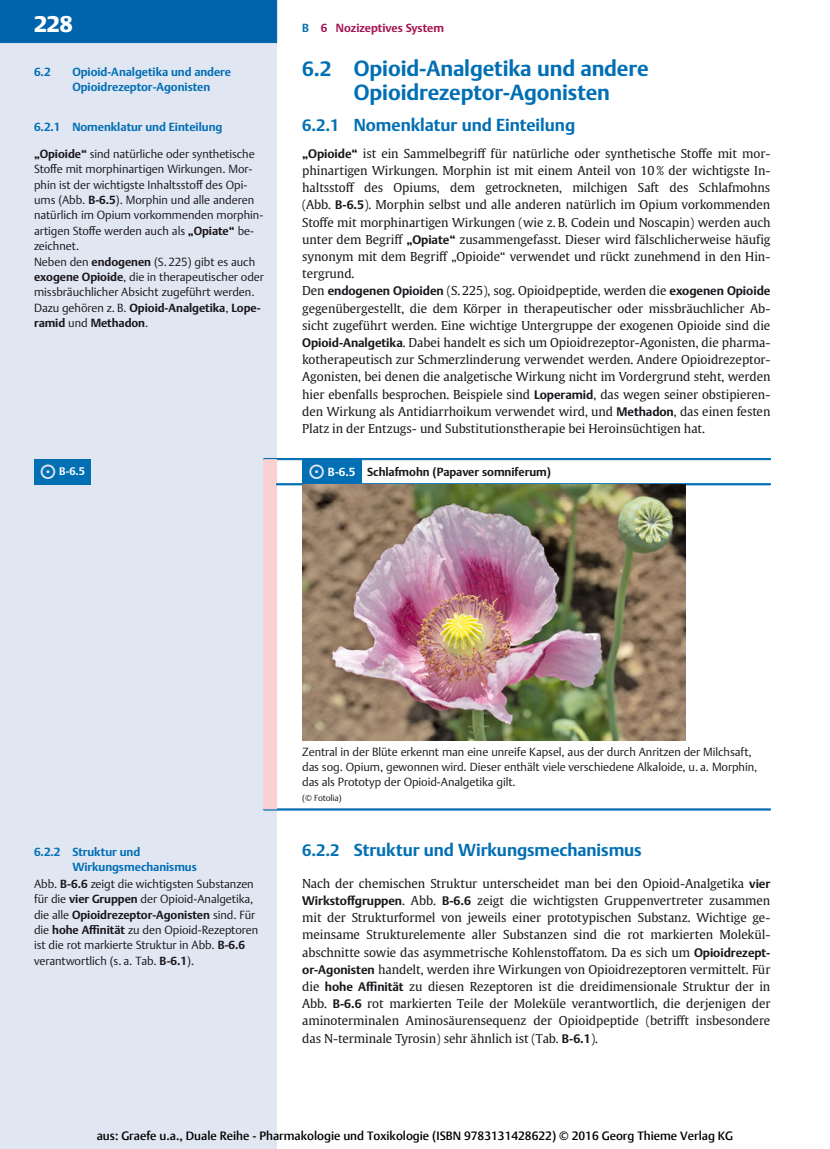
<style>
.page{position:relative;width:830px;height:1149px;background:#fff}
.page>*{position:absolute;margin:0;border:0;box-sizing:border-box;transform-origin:0 0}
.t1{font:22.35px "Adv T Te 9 dccad 3.B";color:#fff}
.t2{font:21.6px/23.9px "Adv TT1415 f 0 b 8.B";color:#006fb4}
.t3{font:17.25px "Adv TT1415 f 0 b 8.B";color:#006fb4}
.t4{font:12.3px/17.2px "Adv TT1 c 81 c 27 a";color:#1a171c}
.t5{font:500 12px "Thieme Argo 2011";color:#000}
.t6{font:11.7px/15.5px "Adv TT1875 e 499";color:#1a171c}
.t7{font:11.7px/15.5px "Adv TT1415 f 0 b 8.B";color:#1a171c}
.t8{font:11.7px/15px "Adv TT1415 f 0 b 8.B";color:#006fb4}
.t9{font:11.7px "Adv TT1415 f 0 b 8.B";color:#a51652}
.t10{font:10.95px "Adv TT1415 f 0 b 8.B";color:#fff}
.t11{font:8.7px "Adv TT1875 e 499";color:#1a171c}
.s1{color:#006fb4}
.s2{font-size:20.55px}
.s3{font-size:16.5px}
.s4{font-family:"Adv TT1415 f 0 b 8.B"}
.s5{font-family:"Adv TT1 c 81 c 27 a+fb"}
.s6{font-style:inherit}
.s7{font-family:"Adv TT1875 e 499+fb"}
.s8{font-family:"Adv TT1875 e 499"}
.s9{font-size:20.85px;color:#e1e6f3}
.s10{color:#fff}
.s11{font-family:"Adv TT1415 f 0 b 8.B+fb"}
</style>
<div class="page">
<div style="left:0;top:0;width:276px;height:1148px;background:#e1e6f3"></div>
<div style="left:0;top:0;width:276px;height:43px;background:#0064ad"></div>
<hr style="left:264px;top:458px;width:506px;height:1px;background:#006fb4">
<hr style="left:264px;top:808px;width:506px;height:1px;background:#006fb4">
<div style="left:264px;top:459px;width:12px;height:349px;background:#f9d1d0"></div>
<div style="left:276px;top:483px;width:494px;height:1px;background:#006fb4;border:1px solid #006fb4"></div>
<div style="left:34px;top:458px;width:56px;height:26px;background:#006fb4"></div>
<div style="left:302px;top:459px;width:59px;height:25px;background:#006fb4"></div>
<img style="left:302px;top:484px;width:383px;height:256px">
<h1 class="t1" style="left:34px;top:11px;width:40px">228</h1>
<p class="t9" style="left:302px;top:23px;width:143px"><span class="s1">B</span> 6 Nozizeptives System</p>
<h2 class="t2" style="left:354px;top:58px;width:296px;text-indent:-52px"><span class="s2">6.2</span> Opioid-Analgetika und andere<br>Opioidrezeptor-Agonisten</h2>
<p class="t8" style="left:34px;top:65px;width:18px">6.2</p>
<p class="t8" style="left:72px;top:65px;width:160px">Opioid-Analgetika und andere<br>Opioidrezeptor-Agonisten</p>
<p class="t8" style="left:34px;top:120px;width:190px">6.2.1 Nomenklatur und Einteilung</p>
<h3 class="t3" style="left:302px;top:117px;width:274px"><span class="s3">6.2.1</span> Nomenklatur und Einteilung</h3>
<p class="t4" style="left:302px;top:145px;width:469px"><span class="s4">„</span><span class="s4">Opioide</span><span class="s4">“</span> ist ein Sammelbegri<span class="s5">ff</span> für natürliche oder synthetische Sto<span class="s5">ff</span>e mit mor&shy;phinartigen Wirkungen. Morphin ist mit einem Anteil von 10 % der wichtigste In&shy;haltssto<span class="s5">ff</span> des Opiums, dem getrockneten, milchigen Saft des Schlafmohns (Abb. <span class="s4">B-6.5</span>). Morphin selbst und alle anderen natürlich im Opium vorkommenden Sto<span class="s5">ff</span>e mit morphinartigen Wirkungen (wie z. B. Codein und Noscapin) werden auch unter dem Begri<span class="s5">ff</span> <span class="s4">„</span><span class="s4">Opiate</span><span class="s4">“</span> zusammengefasst. Dieser wird fälschlicherweise häufig synonym mit dem Begri<span class="s5">ff</span> <span class="s6">„</span>Opioide<span class="s6">“</span> verwendet und rückt zunehmend in den Hin&shy;tergrund.<br>Den <span class="s4">endogenen Opioiden</span> (S. 225), sog. Opioidpeptide, werden die <span class="s4">exogenen Opioide </span>gegenübergestellt, die dem Körper in therapeutischer oder missbräuchlicher Ab&shy;sicht zugeführt werden. Eine wichtige Untergruppe der exogenen Opioide sind die <span class="s4">Opioid-Analgetika</span>. Dabei handelt es sich um Opioidrezeptor-Agonisten, die pharma&shy;kotherapeutisch zur Schmerzlinderung verwendet werden. Andere Opioidrezeptor-Agonisten, bei denen die analgetische Wirkung nicht im Vordergrund steht, werden hier ebenfalls besprochen. Beispiele sind <span class="s4">Loperamid</span>, das wegen seiner obstipieren&shy;den Wirkung als Antidiarrhoikum verwendet wird, und <span class="s4">Methadon</span>, das einen festen Platz in der Entzugs- und Substitutionstherapie bei Heroinsüchtigen hat.</p>
<p class="t6" style="left:34px;top:147px;width:231px"><span class="s4">„</span><span class="s4">Opioide</span><span class="s4">“</span> sind natürliche oder synthetische Sto<span class="s7">ff</span>e mit morphinartigen Wirkungen. Mor&shy;phin ist der wichtigste Inhaltssto<span class="s7">ff</span> des Opi&shy;ums (Abb. <span class="s4">B-6.5</span>). Morphin und alle anderen natürlich im Opium vorkommenden morphin&shy;artigen Sto<span class="s7">ff</span>e werden auch als <span class="s4">„</span><span class="s4">Opiate</span><span class="s4">“</span> be&shy;zeichnet.<br>Neben den <span class="s4">endogenen</span> (S. 225) gibt es auch <span class="s4">exogene Opioide</span>, die in therapeutischer oder missbräuchlicher Absicht zugeführt werden.</p>
<p class="t7" style="left:34px;top:300px;width:228px"><span class="s8">Dazu gehören z. B.</span> Opioid-Analgetika<span class="s8">,</span> Lope&shy;ramid <span class="s8">und</span> Methadon<span class="s8">.</span></p>
<p class="t10" style="left:39px;top:466px;width:47px"><span class="s9">⊙</span> B-6.5</p>
<p class="t7" style="left:308px;top:464px;width:244px"><span class="s9">⊙</span> <span class="s10">B-6.5</span> Schlafmohn (Papaver somniferum)</p>
<p class="t6" style="left:302px;top:745px;width:456px;line-height:15px">Zentral in der Blüte erkennt man eine unreife Kapsel, aus der durch Anritzen der Milchsaft, das sog. Opium, gewonnen wird. Dieser enthält viele verschiedene Alkaloide, u. a. Morphin, das als Prototyp der Opioid-Analgetika gilt.</p>
<p class="t11" style="left:302px;top:793px;width:41px">(© Fotolia)</p>
<p class="t8" style="left:34px;top:845px;width:108px">6.2.2 Struktur und</p>
<h3 class="t3" style="left:302px;top:842px;width:341px"><span class="s3">6.2.2</span> Struktur und Wirkungsmechanismus</h3>
<p class="t8" style="left:72px;top:860px;width:126px">Wirkungsmechanismus</p>
<p class="t4" style="left:302px;top:875px;width:469px;text-align:justify">Nach der chemischen Struktur unterscheidet man bei den Opioid-Analgetika <span class="s4">vier Wirksto</span><span class="s11">ff</span><span class="s4">gruppen</span>. Abb. <span class="s4">B-6.6</span> zeigt die wichtigsten Gruppenvertreter zusammen mit der Strukturformel von jeweils einer prototypischen Substanz. Wichtige ge&shy;meinsame Strukturelemente aller Substanzen sind die rot markierten Molekül&shy;abschnitte sowie das asymmetrische Kohlensto<span class="s5">ff</span>atom. Da es sich um <span class="s4">Opioidrezept&shy;or-Agonisten</span> handelt, werden ihre Wirkungen von Opioidrezeptoren vermittelt. Für die <span class="s4">hohe A</span><span class="s11">ffi</span><span class="s4">nität</span> zu diesen Rezeptoren ist die dreidimensionale Struktur der in Abb. <span class="s4">B-6.6</span> rot markierten Teile der Moleküle verantwortlich, die derjenigen der aminoterminalen Aminosäurensequenz der Opioidpeptide (betri<span class="s5">ff</span>t insbesondere das N-terminale Tyrosin) sehr ähnlich ist (Tab. <span class="s4">B-6.1</span>).</p>
<p class="t6" style="left:34px;top:876px;width:221px">Abb. <span class="s4">B-6.6</span> zeigt die wichtigsten Substanzen für die <span class="s4">vier Gruppen</span> der Opioid-Analgetika,</p>
<p class="t7" style="left:34px;top:907px;width:222px"><span class="s8">die alle</span> Opioidrezeptor-Agonisten <span class="s8">sind. Für</span></p>
<p class="t6" style="left:34px;top:922px;width:225px">die <span class="s4">hohe A</span><span class="s11">ffi</span><span class="s4">nität</span> zu den Opioid-Rezeptoren ist die rot markierte Struktur in Abb. <span class="s4">B-6.6 </span>verantwortlich (s. a. Tab. <span class="s4">B-6.1</span>).</p>
<p class="t5" style="left:97px;top:1127px;width:637px">aus: Graefe u.a., Duale Reihe - Pharmakologie und Toxikologie (ISBN 9783131428622) © 2016 Georg Thieme Verlag KG</p>
</div>
